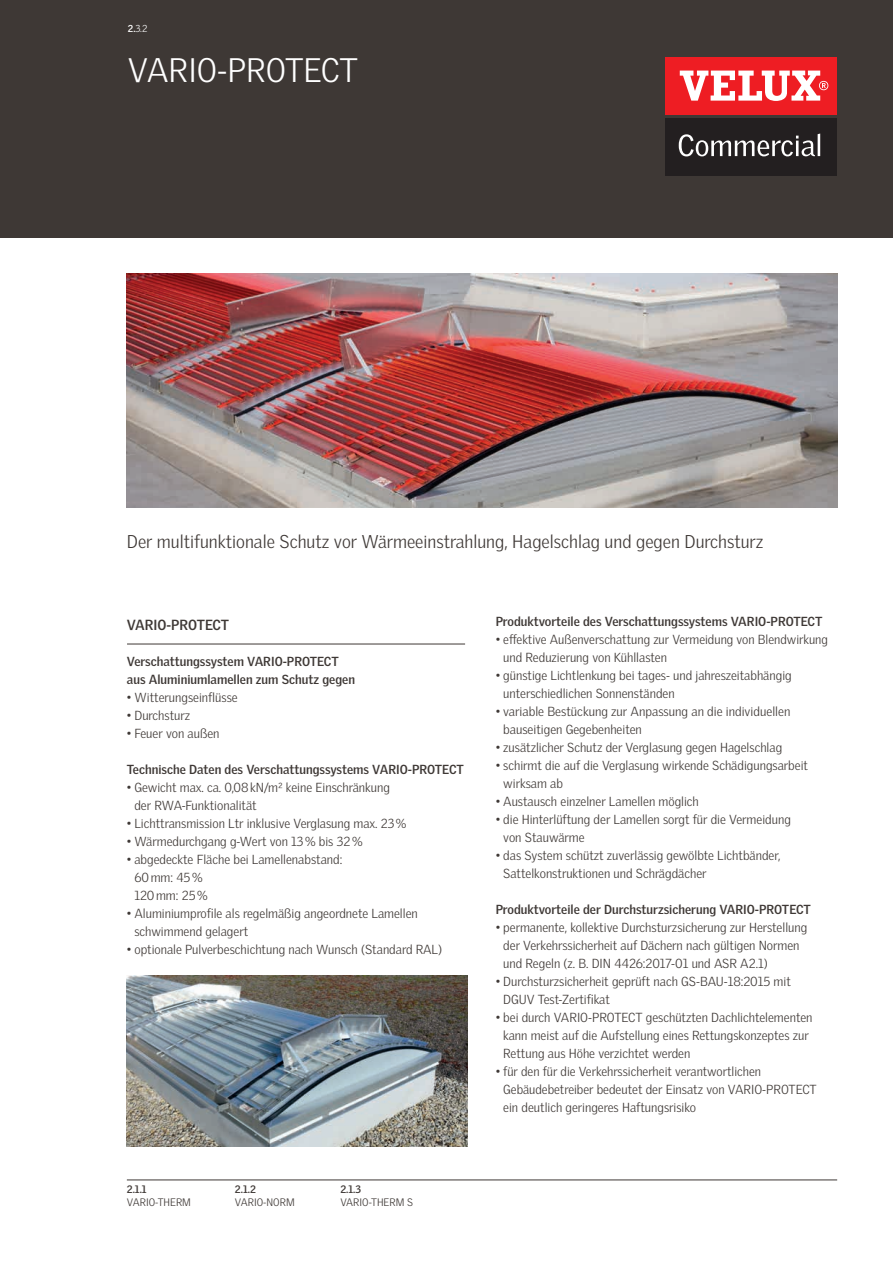
<style>
.page{position:relative;width:893px;height:1263px;background:#fff}
.page>*{position:absolute;margin:0;border:0;box-sizing:border-box;transform-origin:0 0}
.H1_Prospektthema{font:300 33px "Velux Gothic";letter-spacing:-.005em;color:#fff}
.H2_Subthema{font:300 18px "Velux Gothic";color:#3e3835}
.Fließtext{font:700 14.25px "Velux Gothic";letter-spacing:-.005em;color:#3e3835}
.Fließtext-2{font:300 12.75px/18px "Velux Gothic";color:#3e3835}
.Fließtext-3{font:700 12.75px/18px "Velux Gothic";color:#3e3835}
.Inhalt{font:300 10.5px "Velux Gothic";color:#3e3835}
.Prospektnummer{font:700 10.5px "Velux Gothic";color:#3e3835}
.übergeordnete_Nummer{font:300 9.75px "Velux Gothic";color:#fff}
.s1{font-weight:700}
</style>
<div class="page">
<img style="left:127px;top:976px;width:341px;height:171px">
<img style="left:126px;top:273px;width:711px;height:234px">
<hr style="left:127px;top:644px;width:338px;height:1px;background:#3e3835">
<div style="left:0;top:0;width:893px;height:237px;background:#3e3835"></div>
<div style="left:665px;top:57px;width:171px;height:57px;background:#ee1d23"></div>
<svg style="left:680px;top:71px;width:148px;height:30px"></svg>
<div style="left:665px;top:118px;width:171px;height:57px;background:#231f20"></div>
<svg style="left:679px;top:134px;width:141px;height:22px"></svg>
<hr style="left:127px;top:1180px;width:710px;height:1px;background:#3e3835">
<p class="übergeordnete_Nummer" style="left:128px;top:23px;width:21px"><span class="s1">2.</span>3.2</p>
<p class="H1_Prospektthema" style="left:128px;top:51px;width:232px">VARIO-PROTECT</p>
<p class="H2_Subthema" style="left:127px;top:531px;width:638px">Der multifunktionale Schutz vor Wärmeeinstrahlung, Hagelschlag und gegen Durchsturz</p>
<p class="Fließtext" style="left:127px;top:617px;width:104px">VARIO-PROTECT</p>
<p class="Fließtext-3" style="left:127px;top:653px;width:230px">Verschattungssystem VARIO-PROTECT aus Aluminiumlamellen zum Schutz gegen</p>
<p class="Fließtext-2" style="left:127px;top:689px;width:112px">• Witterungseinflüsse</p>
<p class="Fließtext-2" style="left:127px;top:707px;width:65px">• Durchsturz</p>
<p class="Fließtext-2" style="left:127px;top:725px;width:94px">• Feuer von außen</p>
<p class="Fließtext-3" style="left:127px;top:761px;width:338px">Technische Daten des Verschattungssystems VARIO-PROTECT</p>
<p class="Fließtext-2" style="left:134px;top:779px;width:257px;text-indent:-8px">• Gewicht max. ca. 0,08kN/m² keine Einschränkung der RWA-Funktionalität</p>
<p class="Fließtext-2" style="left:127px;top:815px;width:281px">• Lichttransmission Ltr inklusive Verglasung max. 23%</p>
<p class="Fließtext-2" style="left:127px;top:833px;width:237px">• Wärmedurchgang g-Wert von 13% bis 32%</p>
<p class="Fließtext-2" style="left:134px;top:851px;width:209px;text-indent:-8px">• abgedeckte Fläche bei Lamellenabstand:<br>60mm: 45%<br>120mm: 25%</p>
<p class="Fließtext-2" style="left:134px;top:905px;width:285px;text-indent:-8px">• Aluminiumprofile als regelmäßig angeordnete Lamellen schwimmend gelagert</p>
<p class="Fließtext-2" style="left:127px;top:941px;width:317px">• optionale Pulverbeschichtung nach Wunsch (Standard RAL)</p>
<p class="Prospektnummer" style="left:127px;top:1182px;width:21px">2.1.1</p>
<p class="Inhalt" style="left:127px;top:1196px;width:66px">VARIO-THERM</p>
<p class="Prospektnummer" style="left:235px;top:1182px;width:22px">2.1.2</p>
<p class="Inhalt" style="left:235px;top:1196px;width:61px">VARIO-NORM</p>
<p class="Prospektnummer" style="left:340px;top:1182px;width:22px">2.1.3</p>
<p class="Inhalt" style="left:340px;top:1196px;width:74px">VARIO-THERM S</p>
<p class="Fließtext-3" style="left:496px;top:613px;width:328px">Produktvorteile des Verschattungssystems VARIO-PROTECT</p>
<p class="Fließtext-2" style="left:503px;top:630px;width:326px;text-indent:-8px">• effektive Außenverschattung zur Vermeidung von Blendwirkung und Reduzierung von Kühllasten</p>
<p class="Fließtext-2" style="left:503px;top:666px;width:290px;text-indent:-8px">• günstige Lichtlenkung bei tages- und jahreszeitabhängig unterschiedlichen Sonnenständen</p>
<p class="Fließtext-2" style="left:503px;top:702px;width:289px;text-indent:-8px">• variable Bestückung zur Anpassung an die individuellen bauseitigen Gegebenheiten</p>
<p class="Fließtext-2" style="left:496px;top:738px;width:288px">• zusätzlicher Schutz der Verglasung gegen Hagelschlag</p>
<p class="Fließtext-2" style="left:503px;top:756px;width:306px;text-indent:-8px">• schirmt die auf die Verglasung wirkende Schädigungsarbeit wirksam ab</p>
<p class="Fließtext-2" style="left:496px;top:792px;width:205px">• Austausch einzelner Lamellen möglich</p>
<p class="Fließtext-2" style="left:503px;top:810px;width:289px;text-indent:-8px">• die Hinterlüftung der Lamellen sorgt für die Vermeidung von Stauwärme</p>
<p class="Fließtext-2" style="left:503px;top:846px;width:279px;text-indent:-8px">• das System schützt zuverlässig gewölbte Lichtbänder,<br>Sattelkonstruktionen und Schrägdächer</p>
<p class="Fließtext-3" style="left:496px;top:901px;width:317px">Produktvorteile der Durchsturzsicherung VARIO-PROTECT</p>
<p class="Fließtext-2" style="left:503px;top:918px;width:306px;text-indent:-8px">• permanente, kollektive Durchsturzsicherung zur Herstellung der Verkehrssicherheit auf Dächern nach gültigen Normen und Regeln (z. B. DIN 4426:2017-01 und ASR A2.1)</p>
<p class="Fließtext-2" style="left:503px;top:972px;width:289px;text-indent:-8px">• Durchsturzsicherheit geprüft nach GS-BAU-18:2015 mit<br>DGUV Test-Zertifikat</p>
<p class="Fließtext-2" style="left:503px;top:1008px;width:311px;text-indent:-8px">• bei durch VARIO-PROTECT geschützten Dachlichtelementen kann meist auf die Aufstellung eines Rettungskonzeptes zur<br>Rettung aus Höhe verzichtet werden</p>
<p class="Fließtext-2" style="left:503px;top:1062px;width:315px;text-indent:-8px">• für den für die Verkehrssicherheit verantwortlichen<br>Gebäudebetreiber bedeutet der Einsatz von VARIO-PROTECT ein deutlich geringeres Haftungsrisiko</p>
</div>
